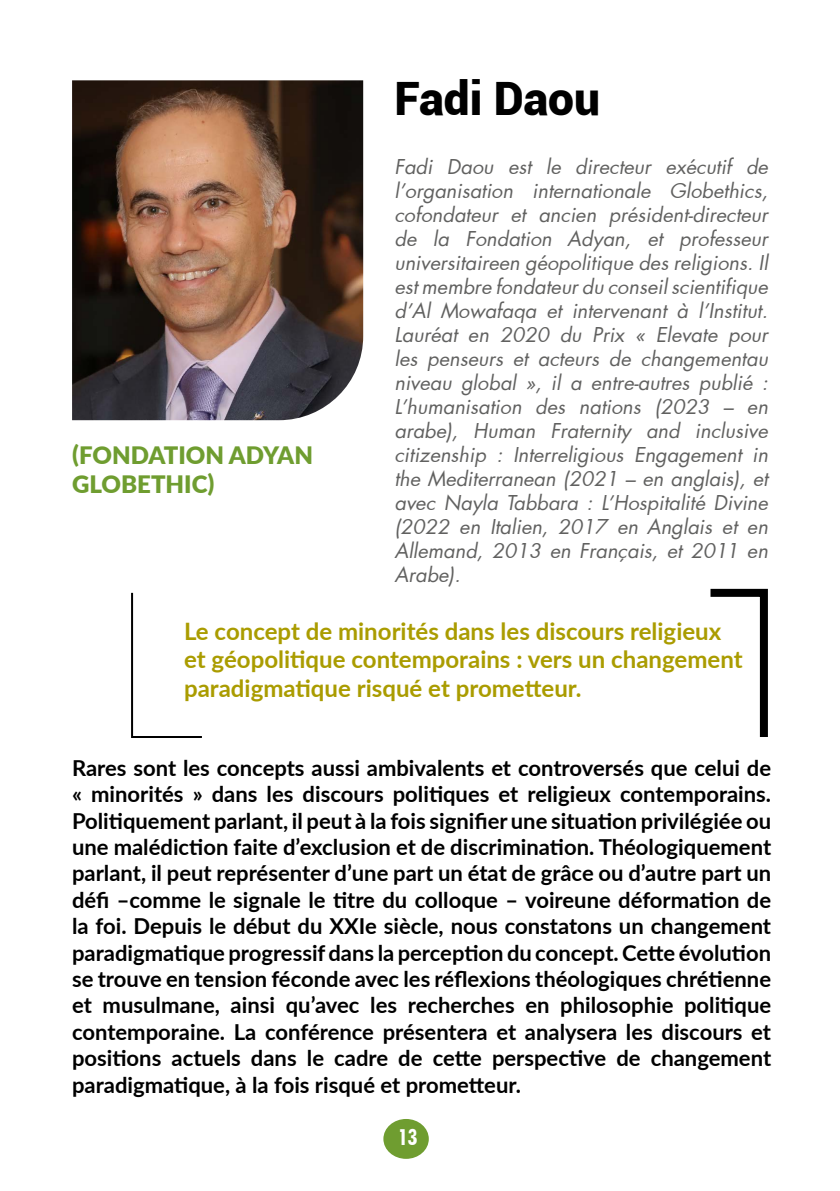
<style>
.page{position:relative;width:840px;height:1191px;background:#fff}
.page>*{position:absolute;margin:0;border:0;box-sizing:border-box;transform-origin:0 0}
.t1{font:900 46px "Roboto";color:#000}
.t2{font:700 24px/28.8px "Lato";color:#aa9c00}
.t3{font:900 24px/28.8px "Lato";color:#6f9d30}
.t4{font:700 22px/26.4px "Lato";color:#000;text-align:justify}
.t5{font:700 condensed 22px "Futura BT";color:#fff}
.t6{font:italic 20px/24px "Futura";color:#616160;text-align:justify}
</style>
<div class="page">
<div style="left:383px;top:1119px;width:45px;height:39px;background:#6f9d30;border-radius:50%"></div>
<img style="left:72px;top:80px;width:291px;height:340px">
<svg style="left:131px;top:592px;width:71px;height:146px"></svg>
<svg style="left:710px;top:588px;width:58px;height:149px"></svg>
<p class="t3" style="left:72px;top:440px;width:242px">(FONDATION ADYAN<br>GLOBETHIC)</p>
<p class="t1" style="left:394px;top:66px;width:207px">Fadi Daou</p>
<p class="t6" style="left:394px;top:154px;width:375px">Fadi Daou est le directeur exécutif de l’organisation internationale Globethics, cofondateur et ancien président-directeur de la Fondation Adyan, et professeur universitaireen géopolitique des religions. Il est membre fondateur du conseil scientifique d’Al Mowafaqa et intervenant à l’Institut.<br>Lauréat en 2020 du Prix « Elevate pour les penseurs et acteurs de changementau niveau global », il a entre-autres publié :<br>L’humanisation des nations (2023 – en arabe), Human Fraternity and inclusive citizenship : Interreligious Engagement in the Mediterranean (2021 – en anglais), et avec Nayla Tabbara : L’Hospitalité Divine (2022 en Italien, 2017 en Anglais et en Allemand, 2013 en Français, et 2011 en Arabe).</p>
<p class="t2" style="left:184px;top:615px;width:559px">Le concept de minorités dans les discours religieux et géopolitique contemporains : vers un changement paradigmatique risqué et prometteur.</p>
<p class="t4" style="left:72px;top:753px;width:700px">Rares sont les concepts aussi ambivalents et controversés que celui de « minorités » dans les discours politiques et religieux contemporains.<br>Politiquement parlant, il peut à la fois signifier une situation privilégiée ou une malédiction faite d’exclusion et de discrimination. Théologiquement parlant, il peut représenter d’une part un état de grâce ou d’autre part un défi –comme le signale le titre du colloque – voireune déformation de la foi. Depuis le début du XXIe siècle, nous constatons un changement paradigmatique progressif dans la perception du concept. Cette évolution se trouve en tension féconde avec les réflexions théologiques chrétienne et musulmane, ainsi qu’avec les recherches en philosophie politique contemporaine. La conférence présentera et analysera les discours et positions actuels dans le cadre de cette perspective de changement paradigmatique, à la fois risqué et prometteur.</p>
<p class="t5" style="left:398px;top:1124px;width:21px">13</p>
</div>
